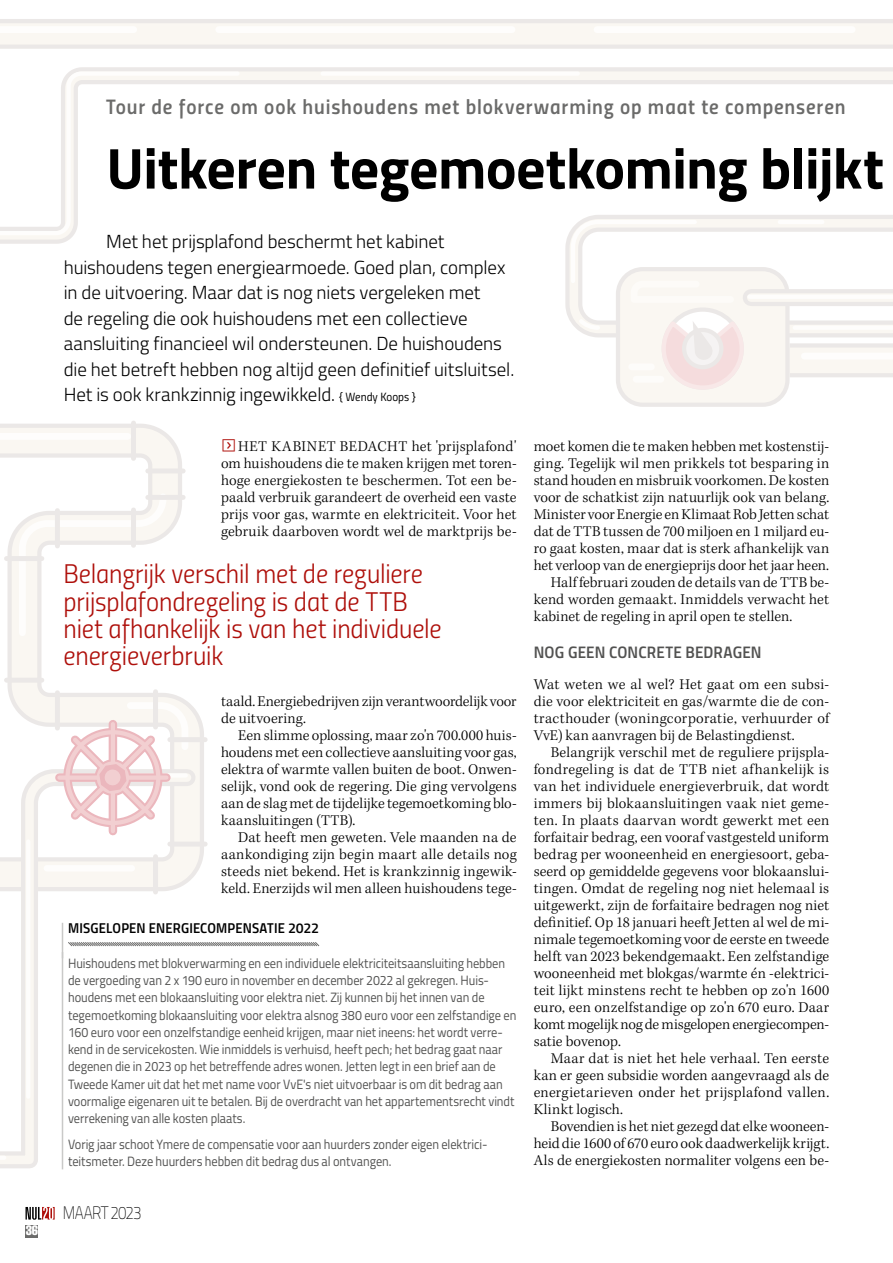
<style>
.page{position:relative;width:893px;height:1263px;background:#fff}
.page>*{position:absolute;margin:0;border:0;box-sizing:border-box;transform-origin:0 0}
.t1{font:700 57.75px "Titillium";letter-spacing:-.01em;color:#000}
.t2{font:27px/27.3px "Titillium Light Upright";letter-spacing:-.005em;color:#ae0f0a}
.t3{font:21px "Titillium Semibold Upright";letter-spacing:.04em;color:#6b6b6a}
.t4{font:300 18.9px/25.5px "Titillium";letter-spacing:-.005em;color:#000}
.t5{font:100 18px "Titillium";letter-spacing:-.04em;color:#000;scale:.84 1}
.t6{font:16.65px "Titillium Semibold Upright";letter-spacing:.01em;color:#525251}
.t7{font:300 15.3px/17px "Kepler Std";letter-spacing:.005em;color:#000;text-align:justify}
.t8{font:14.25px "Titillium Semibold Upright";letter-spacing:.01em;color:#000}
.t9{font:13.5px/17.2px "Titillium";letter-spacing:-.005em;color:#525251;scale:.92 1}
.t10{font:extra-condensed 13.5px "Helvetica";color:#fff}
.s1{font-family:"Titillium Regular Upright";font-weight:400;font-size:12px}
.s2{font-family:"Button Bonus Square Positive";font-weight:400;color:#ae0f0a}
</style>
<div class="page">
<svg style="left:0;top:421px;width:208px;height:426px"></svg>
<svg style="left:0;top:19px;width:893px;height:50px"></svg>
<div style="left:618px;top:269px;width:169px;height:136px;background:#faf7f2;border-radius:25px"></div>
<div style="left:616px;top:267px;width:174px;height:140px;border:4px solid #d8d2cf;border-radius:25px"></div>
<svg style="left:61px;top:761px;width:143px;height:409px"></svg>
<svg style="left:0;top:769px;width:196px;height:399px"></svg>
<svg style="left:0;top:69px;width:893px;height:168px"></svg>
<svg style="left:0;top:430px;width:192px;height:447px"></svg>
<svg style="left:0;top:26px;width:893px;height:7px"></svg>
<svg style="left:0;top:771px;width:190px;height:391px"></svg>
<svg style="left:47px;top:865px;width:96px;height:6px"></svg>
<div style="left:131px;top:423px;width:5px;height:35px;background:#ebe8e7"></div>
<div style="left:148px;top:468px;width:35px;height:5px;background:#ebe8e7"></div>
<div style="left:131px;top:510px;width:5px;height:35px;background:#ebe8e7"></div>
<div style="left:148px;top:495px;width:35px;height:5px;background:#ebe8e7"></div>
<div style="left:153px;top:692px;width:5px;height:35px;background:#ebe8e7"></div>
<div style="left:170px;top:737px;width:35px;height:5px;background:#ebe8e7"></div>
<div style="left:153px;top:857px;width:5px;height:35px;background:#ebe8e7"></div>
<div style="left:170px;top:841px;width:35px;height:5px;background:#ebe8e7"></div>
<div style="left:55px;top:511px;width:5px;height:35px;background:#ebe8e7"></div>
<div style="left:7px;top:556px;width:35px;height:5px;background:#ebe8e7"></div>
<div style="left:55px;top:693px;width:5px;height:35px;background:#ebe8e7"></div>
<div style="left:7px;top:678px;width:35px;height:5px;background:#ebe8e7"></div>
<svg style="left:569px;top:218px;width:324px;height:174px"></svg>
<svg style="left:59px;top:724px;width:108px;height:107px"></svg>
<svg style="left:26px;top:1207px;width:29px;height:13px"></svg>
<div style="left:26px;top:1225px;width:12px;height:12px;background:#6b6b6a"></div>
<hr style="left:62px;top:923px;width:1px;height:35px;background:#c9c9c8">
<svg style="left:67px;top:941px;width:253px;height:6px"></svg>
<hr style="left:62px;top:952px;width:1px;height:217px;background:#c9c9c8">
<p class="t10" style="left:26px;top:1221px;width:14px">36</p>
<h3 class="t3" style="left:106px;top:90px;width:741px">Tour de force om ook huishoudens met blokverwarming op maat te compenseren</h3>
<h1 class="t1" style="left:106px;top:124px;width:779px">Uitkeren tegemoetkoming blijkt</h1>
<p class="t4" style="left:64px;top:228px;width:452px;text-indent:43px">Met het prijsplafond beschermt het kabinet huishoudens tegen energiearmoede. Goed plan, complex in de uitvoering. Maar dat is nog niets vergeleken met<br>de regeling die ook huishoudens met een collectieve aansluiting financieel wil ondersteunen. De huishoudens die het betreft hebben nog altijd geen definitief uitsluitsel.<br>Het is ook krankzinnig ingewikkeld. <span class="s1">{ Wendy Koops }</span></p>
<p class="t7" style="left:221px;top:438px;width:297px"><span class="s2">f</span>HET KABINET BEDACHT het 'prijsplafond' om huishoudens die te maken krijgen met toren&shy;hoge energiekosten te beschermen. Tot een be&shy;paald verbruik garandeert de overheid een vaste prijs voor gas, warmte en elektriciteit. Voor het gebruik daarboven wordt wel de marktprijs be-</p>
<h2 class="t2" style="left:63px;top:559px;width:380px">Belangrijk verschil met de reguliere prijsplafondregeling is dat de TTB niet afhankelijk is van het individuele energieverbruik</h2>
<p class="t7" style="left:221px;top:693px;width:297px">taald. Energiebedrijven zijn verantwoordelijk voor de uitvoering.</p>
<p class="t7" style="left:221px;top:727px;width:297px;text-indent:17px">Een slimme oplossing, maar zo'n 700.000 huis&shy;houdens met een collectieve aansluiting voor gas, elektra of warmte vallen buiten de boot. Onwen&shy;selijk, vond ook de regering. Die ging vervolgens aan de slag met de tijdelijke tegemoetkoming blo&shy;kaansluitingen (TTB).</p>
<p class="t7" style="left:221px;top:829px;width:297px;text-indent:17px">Dat heeft men geweten. Vele maanden na de aankondiging zijn begin maart alle details nog steeds niet bekend. Het is krankzinnig ingewik&shy;keld. Enerzijds wil men alleen huishoudens tege-</p>
<p class="t8" style="left:68px;top:917px;width:253px">MISGELOPEN ENERGIECOMPENSATIE 2022</p>
<p class="t9" style="left:68px;top:954px;width:489px">Huishoudens met blokverwarming en een individuele elektriciteitsaansluiting hebben de vergoeding van 2 x 190 euro in november en december 2022 al gekregen. Huis&shy;houdens met een blokaansluiting voor elektra niet. Zij kunnen bij het innen van de tegemoetkoming blokaansluiting voor elektra alsnog 380 euro voor een zelfstandige en 160 euro voor een onzelfstandige eenheid krijgen, maar niet ineens: het wordt verre&shy;kend in de servicekosten. Wie inmiddels is verhuisd, heeft pech; het bedrag gaat naar degenen die in 2023 op het betreffende adres wonen. Jetten legt in een brief aan de Tweede Kamer uit dat het met name voor VvE's niet uitvoerbaar is om dit bedrag aan voormalige eigenaren uit te betalen. Bij de overdracht van het appartementsrecht vindt verrekening van alle kosten plaats.</p>
<p class="t9" style="left:68px;top:1135px;width:457px">Vorig jaar schoot Ymere de compensatie voor aan huurders zonder eigen elektrici&shy;teitsmeter. Deze huurders hebben dit bedrag dus al ontvangen.</p>
<p class="t5" style="left:63px;top:1200px;width:95px">MAART 2023</p>
<p class="t7" style="left:534px;top:438px;width:297px">moet komen die te maken hebben met kostenstij-</p>
<p class="t7" style="left:534px;top:455px;width:297px">ging. Tegelijk wil men prikkels tot besparing in</p>
<p class="t7" style="left:534px;top:472px;width:297px">stand houden en misbruik voorkomen. De kosten</p>
<p class="t7" style="left:534px;top:489px;width:297px">voor de schatkist zijn natuurlijk ook van belang.</p>
<p class="t7" style="left:534px;top:506px;width:297px">Minister voor Energie en Klimaat Rob Jetten schat</p>
<p class="t7" style="left:534px;top:523px;width:297px">dat de TTB tussen de 700 miljoen en 1 miljard eu-</p>
<p class="t7" style="left:534px;top:540px;width:297px">ro gaat kosten, maar dat is sterk afhankelijk van</p>
<p class="t7" style="left:534px;top:557px;width:297px">het verloop van de energieprijs door het jaar heen.</p>
<p class="t7" style="left:551px;top:574px;width:280px">Half februari zouden de details van de TTB be-</p>
<p class="t7" style="left:534px;top:591px;width:297px">kend worden gemaakt. Inmiddels verwacht het</p>
<p class="t7" style="left:534px;top:608px;width:260px">kabinet de regeling in april open te stellen.</p>
<p class="t6" style="left:534px;top:639px;width:229px">NOG GEEN CONCRETE BEDRAGEN</p>
<p class="t7" style="left:534px;top:676px;width:297px">Wat weten we al wel? Het gaat om een subsi&shy;die voor elektriciteit en gas/warmte die de con&shy;tracthouder (woningcorporatie, verhuurder of VvE) kan aanvragen bij de Belastingdienst.</p>
<p class="t7" style="left:534px;top:744px;width:297px;text-indent:17px">Belangrijk verschil met de reguliere prijspla&shy;fondregeling is dat de TTB niet afhankelijk is van het individuele energieverbruik, dat wordt immers bij blokaansluitingen vaak niet geme&shy;ten. In plaats daarvan wordt gewerkt met een forfaitair bedrag, een vooraf vastgesteld uniform bedrag per wooneenheid en energiesoort, geba&shy;seerd op gemiddelde gegevens voor blokaanslui&shy;tingen. Omdat de regeling nog niet helemaal is uitgewerkt, zijn de forfaitaire bedragen nog niet definitief. Op 18 januari heeft Jetten al wel de mi&shy;nimale tegemoetkoming voor de eerste en tweede helft van 2023 bekendgemaakt. Een zelfstandige wooneenheid met blokgas/warmte én -elektrici&shy;teit lijkt minstens recht te hebben op zo'n 1600 euro, een onzelfstandige op zo'n 670 euro. Daar komt mogelijk nog de misgelopen energiecompen&shy;satie bovenop.</p>
<p class="t7" style="left:534px;top:1050px;width:297px;text-indent:17px">Maar dat is niet het hele verhaal. Ten eerste kan er geen subsidie worden aangevraagd als de energietarieven onder het prijsplafond vallen.<br>Klinkt logisch.</p>
<p class="t7" style="left:534px;top:1118px;width:297px;text-indent:17px">Bovendien is het niet gezegd dat elke wooneen&shy;heid die 1600 of 670 euro ook daadwerkelijk krijgt.<br>Als de energiekosten normaliter volgens een be-</p>
</div>
